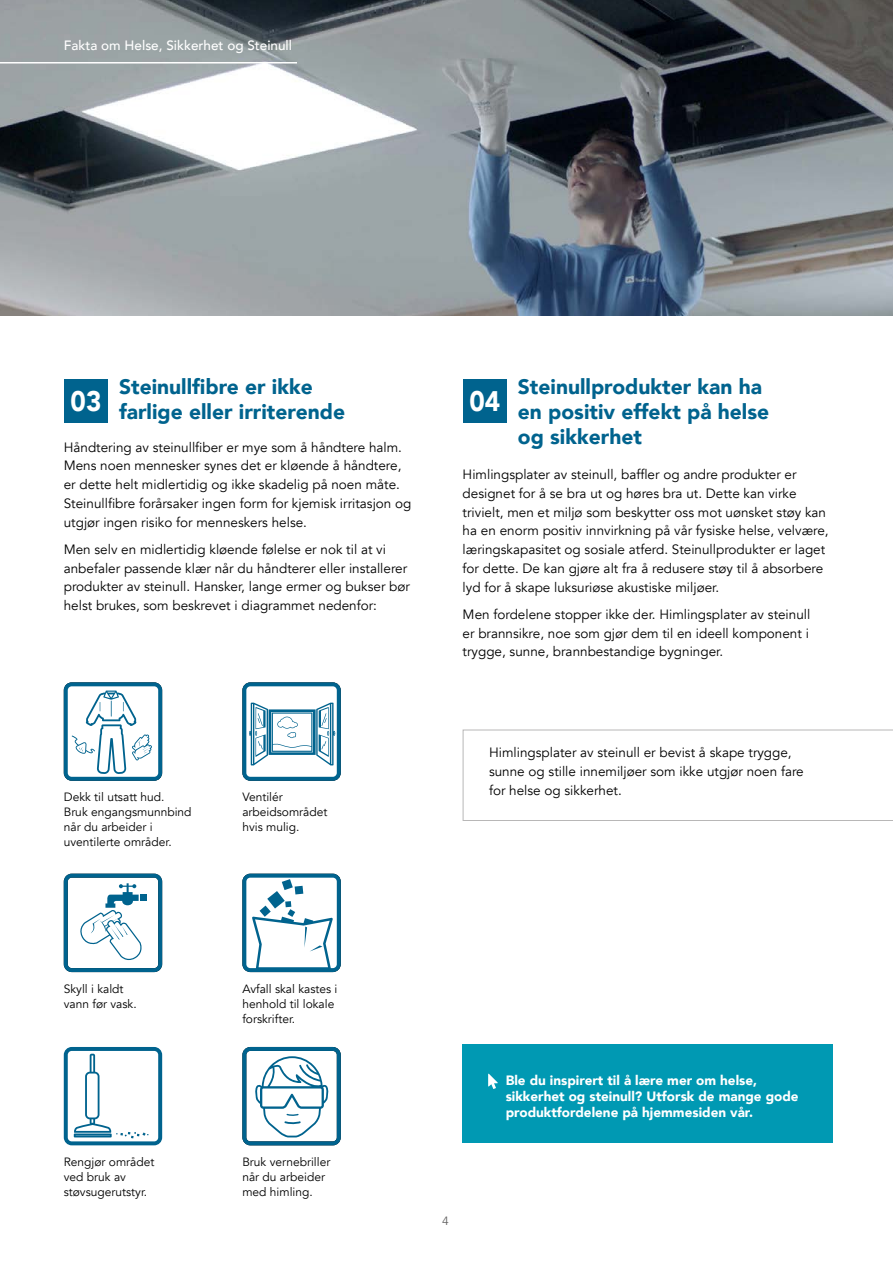
<style>
.page{position:relative;width:893px;height:1263px;background:#fff}
.page>*{position:absolute;margin:0;border:0;box-sizing:border-box;transform-origin:0 0}
.t1{font:900 28.2px "Avenir";color:#fff;scale:.92 1}
.t2{font:900 21px/25.2px "Avenir";color:#00638e}
.t3{font:13.5px/18.8px "Avenir";color:#000}
.t4{font:900 13.5px/16.2px "Avenir";color:#fff}
.t5{font:500 13.5px "Avenir";color:#fff}
.t6{font:12px/15px "Avenir";color:#000}
.t7{font:12px "Avenir";color:#646363}
</style>
<div class="page">
<img style="left:0;top:0;width:893px;height:316px">
<svg style="left:64px;top:682px;width:98px;height:99px"></svg>
<svg style="left:64px;top:874px;width:98px;height:98px"></svg>
<div style="left:140px;top:895px;width:7px;height:6px;background:#00638e"></div>
<svg style="left:64px;top:1047px;width:98px;height:98px"></svg>
<svg style="left:242px;top:682px;width:99px;height:99px"></svg>
<svg style="left:242px;top:874px;width:99px;height:98px"></svg>
<svg style="left:242px;top:1047px;width:99px;height:98px"></svg>
<hr style="left:0;top:62px;width:297px;height:2px;background:#fff">
<div style="left:64px;top:379px;width:44px;height:44px;background:#00638e"></div>
<div style="left:463px;top:379px;width:44px;height:44px;background:#00638e"></div>
<div style="left:463px;top:1044px;width:370px;height:98px;background:#0099b3"></div>
<svg style="left:488px;top:1073px;width:10px;height:16px"></svg>
<svg style="left:463px;top:729px;width:430px;height:92px"></svg>
<p class="t5" style="left:64px;top:34px;width:230px">Fakta om Helse, Sikkerhet og Steinull</p>
<h2 class="t2" style="left:119px;top:373px;width:227px">Steinullfibre er ikke farlige eller irriterende</h2>
<p class="t3" style="left:64px;top:438px;width:349px">Håndtering av steinullfiber er mye som å håndtere halm.<br>Mens noen mennesker synes det er kløende å håndtere, er dette helt midlertidig og ikke skadelig på noen måte.<br>Steinullfibre forårsaker ingen form for kjemisk irritasjon og utgjør ingen risiko for menneskers helse.</p>
<p class="t3" style="left:64px;top:540px;width:348px">Men selv en midlertidig kløende følelse er nok til at vi anbefaler passende klær når du håndterer eller installerer produkter av steinull. Hansker, lange ermer og bukser bør helst brukes, som beskrevet i diagrammet nedenfor:</p>
<h2 class="t2" style="left:518px;top:373px;width:253px">Steinullprodukter kan ha en positiv effekt på helse og sikkerhet</h2>
<p class="t3" style="left:463px;top:465px;width:368px">Himlingsplater av steinull, baffler og andre produkter er designet for å se bra ut og høres bra ut. Dette kan virke trivielt, men et miljø som beskytter oss mot uønsket støy kan ha en enorm positiv innvirkning på vår fysiske helse, velvære, læringskapasitet og sosiale atferd. Steinullprodukter er laget for dette. De kan gjøre alt fra å redusere støy til å absorbere lyd for å skape luksuriøse akustiske miljøer.</p>
<p class="t3" style="left:463px;top:605px;width:349px;text-align:justify">Men fordelene stopper ikke der. Himlingsplater av steinull er brannsikre, noe som gjør dem til en ideell komponent i trygge, sunne, brannbestandige bygninger.</p>
<h1 class="t1" style="left:71px;top:377px;width:35px">03</h1>
<h1 class="t1" style="left:469px;top:377px;width:35px">04</h1>
<p class="t6" style="left:64px;top:790px;width:129px">Dekk til utsatt hud.<br>Bruk engangsmunnbind når du arbeider i uventilerte områder.</p>
<p class="t6" style="left:242px;top:790px;width:87px">Ventilér arbeidsområdet hvis mulig.</p>
<p class="t6" style="left:64px;top:981px;width:74px">Skyll i kaldt vann før vask.</p>
<p class="t6" style="left:64px;top:1154px;width:92px">Rengjør området ved bruk av støvsugerutstyr.</p>
<p class="t6" style="left:242px;top:981px;width:97px">Avfall skal kastes i henhold til lokale forskrifter.</p>
<p class="t6" style="left:242px;top:1154px;width:89px">Bruk vernebriller når du arbeider med himling.</p>
<p class="t3" style="left:489px;top:743px;width:316px">Himlingsplater av steinull er bevist å skape trygge, sunne og stille innemiljøer som ikke utgjør noen fare for helse og sikkerhet.</p>
<p class="t7" style="left:442px;top:1213px;width:8px">4</p>
<p class="t4" style="left:506px;top:1071px;width:294px">Ble du inspirert til å lære mer om helse, sikkerhet og steinull? Utforsk de mange gode produktfordelene på hjemmesiden vår.</p>
</div>
